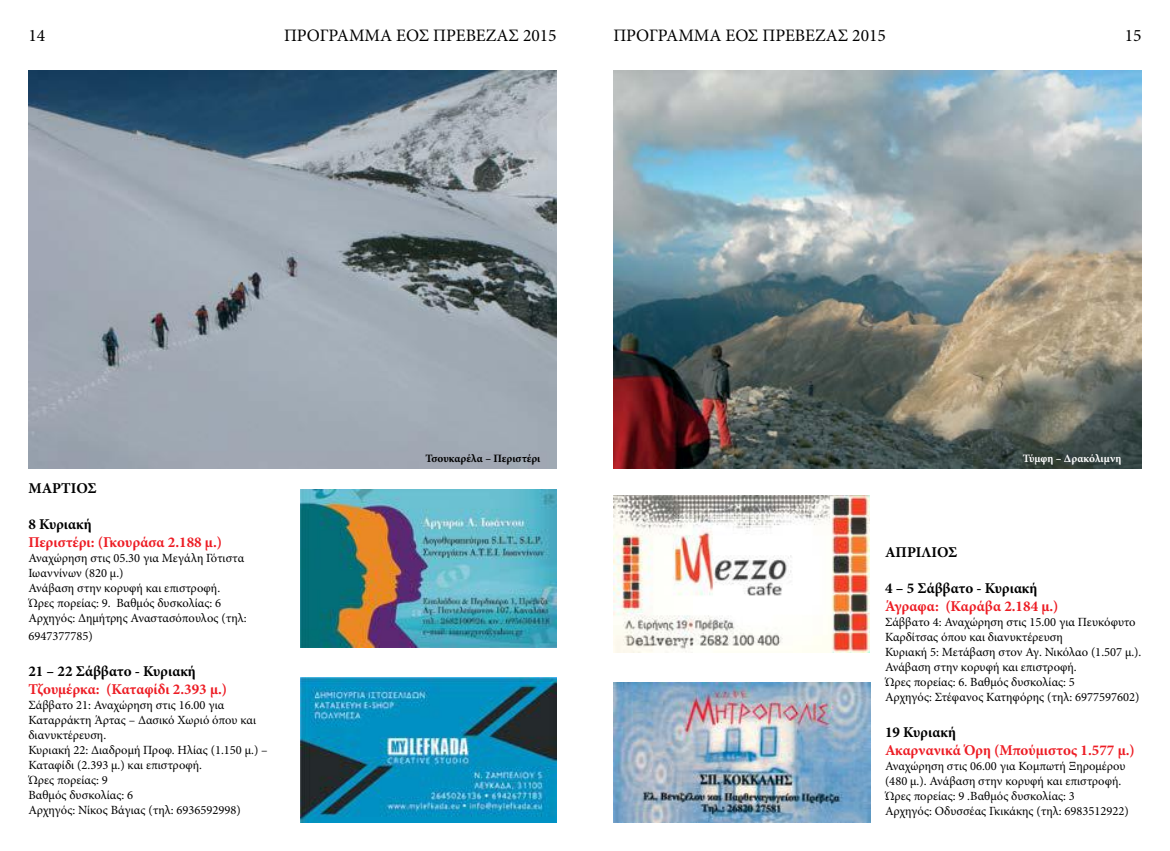
<style>
.page{position:relative;width:1170px;height:851px;background:#fff}
.page>*{position:absolute;margin:0;border:0;box-sizing:border-box;transform-origin:0 0}
.t1{font:17.5px "Minion Pro";color:#000}
.t2{font:700 15px "Minion Pro";color:#ed1c24}
.t3{font:700 15px "Minion Pro";color:#000}
.t4{font:12.5px/15px "Minion Pro";color:#000}
.t5{font:700 11.25px "Minion Pro";color:#000}
.t6{font:700 11.25px "Minion Pro";color:#fff}
</style>
<div class="page">
<img style="left:28px;top:71px;width:528px;height:397px">
<img style="left:613px;top:71px;width:528px;height:397px">
<img style="left:300px;top:677px;width:256px;height:145px">
<img style="left:613px;top:495px;width:256px;height:157px">
<img style="left:300px;top:489px;width:256px;height:158px">
<img style="left:613px;top:682px;width:257px;height:140px">
<h1 class="t1" style="left:28px;top:24px;width:18px">14</h1>
<h1 class="t1" style="left:284px;top:24px;width:274px">ΠΡΟΓΡΑΜΜΑ ΕΟΣ ΠΡΕΒΕΖΑΣ 2015</h1>
<h1 class="t1" style="left:613px;top:24px;width:274px">ΠΡΟΓΡΑΜΜΑ ΕΟΣ ΠΡΕΒΕΖΑΣ 2015</h1>
<h1 class="t1" style="left:1124px;top:24px;width:18px">15</h1>
<p class="t3" style="left:28px;top:477px;width:70px">ΜΑΡΤΙΟΣ</p>
<p class="t3" style="left:28px;top:513px;width:65px">8 Κυριακή</p>
<p class="t2" style="left:28px;top:531px;width:195px">Περιστέρι: (Γκουράσα 2.188 μ.)</p>
<p class="t4" style="left:28px;top:550px;width:220px">Αναχώρηση στις 05.30 για Μεγάλη Γότιστα Ιωαννίνων (820 μ.)<br>Ανάβαση στην κορυφή και επιστροφή.<br>Ώρες πορείας: 9. Βαθμός δυσκολίας: 6<br>Αρχηγός: Δημήτρης Αναστασόπουλος (τηλ:</p>
<p class="t4" style="left:28px;top:628px;width:66px">6947377785)</p>
<p class="t3" style="left:28px;top:660px;width:169px">21 – 22 Σάββατο - Κυριακή</p>
<p class="t2" style="left:28px;top:678px;width:200px">Τζουμέρκα: (Καταφίδι 2.393 μ.)</p>
<p class="t4" style="left:28px;top:697px;width:241px">Σάββατο 21: Αναχώρηση στις 16.00 για<br>Καταρράκτη Άρτας – Δασικό Χωριό όπου και διανυκτέρευση.<br>Κυριακή 22: Διαδρομή Προφ. Ηλίας (1.150 μ.) –<br>Καταφίδι (2.393 μ.) και επιστροφή.<br>Ώρες πορείας: 9<br>Βαθμός δυσκολίας: 6<br>Αρχηγός: Νίκος Βάγιας (τηλ: 6936592998)</p>
<p class="t5" style="left:425px;top:450px;width:116px">Τσουκαρέλα – Περιστέρι</p>
<p class="t6" style="left:1022px;top:450px;width:100px">Τύμφη – Δρακόλιμνη</p>
<p class="t3" style="left:884px;top:541px;width:74px">ΑΠΡΙΛΙΟΣ</p>
<p class="t3" style="left:884px;top:577px;width:154px">4 – 5 Σάββατο - Κυριακή</p>
<p class="t2" style="left:884px;top:595px;width:175px">Άγραφα: (Καράβα 2.184 μ.)</p>
<p class="t4" style="left:884px;top:614px;width:258px">Σάββατο 4: Αναχώρηση στις 15.00 για Πευκόφυτο Καρδίτσας όπου και διανυκτέρευση<br>Κυριακή 5: Μετάβαση στον Αγ. Νικόλαο (1.507 μ.).<br>Ανάβαση στην κορυφή και επιστροφή.<br>Ώρες πορείας: 6. Βαθμός δυσκολίας: 5<br>Αρχηγός: Στέφανος Κατηφόρης (τηλ: 6977597602)</p>
<p class="t3" style="left:884px;top:721px;width:72px">19 Κυριακή</p>
<p class="t2" style="left:884px;top:739px;width:251px">Ακαρνανικά Όρη (Μπούμιστος 1.577 μ.)</p>
<p class="t4" style="left:884px;top:758px;width:245px">Αναχώρηση στις 06.00 για Κομπωτή Ξηρομέρου (480 μ.). Ανάβαση στην κορυφή και επιστροφή.<br>Ώρες πορείας: 9 .Βαθμός δυσκολίας: 3<br>Αρχηγός: Οδυσσέας Γκικάκης (τηλ: 6983512922)</p>
</div>
